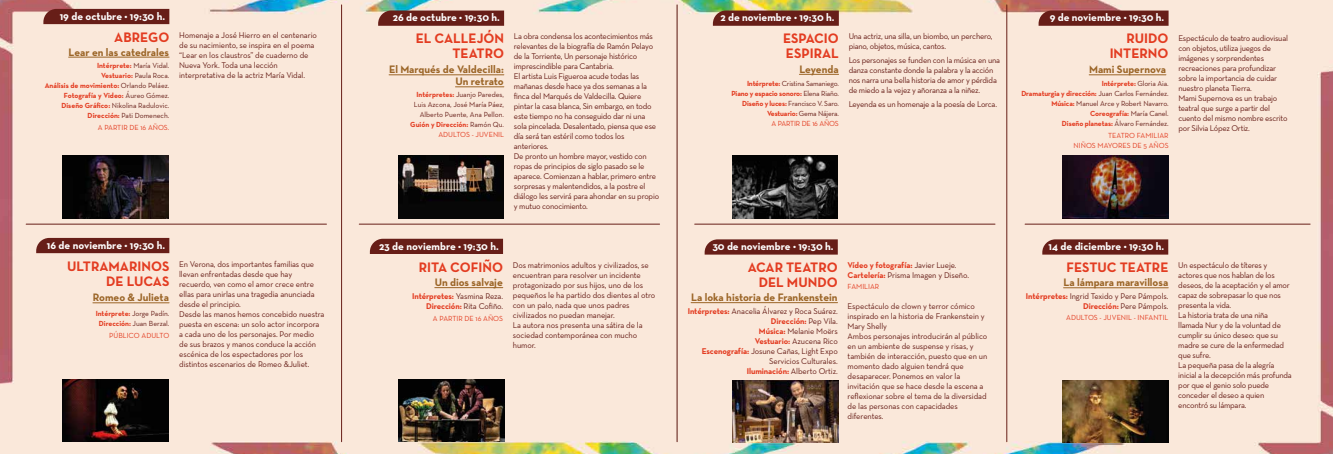
<style>
.page{position:relative;width:1333px;height:454px;background:#fff}
.page>*{position:absolute;margin:0;border:0;box-sizing:border-box;transform-origin:0 0}
.t1{font:700 14px/15px "Neutra Text";color:#e33c21;text-align:right}
.t2{font:700 11px "Neutra Text";color:#fff}
.t3{font:700 11px/12px "Neutra Text";color:#9b6527;text-align:right}
.t4{font:8.5px/10px "Neutra Text";letter-spacing:-.025em;color:#671e18}
.t5{font:7.5px/10px "Neutra Text";letter-spacing:-.01em;color:#671e18;text-align:right}
.t6{font:700 7.5px/10px "Neutra Text";color:#e33c21;text-align:right}
.t7{font:7.5px/10px "Neutra Text";color:#e33c21;text-align:right}
.s1{font-weight:400;color:#671e18}
.s2{font-weight:700;color:#e33c21}
.s3{color:#e33c21}
</style>
<div class="page">
<div style="left:0;top:0;width:1332px;height:454px;background:#fae8da"></div>
<svg style="left:1042px;top:239px;width:126px;height:15px;background:#6d2721"></svg>
<div style="left:43px;top:9px;width:126px;height:15px;background:#671e18"></div>
<hr style="left:341px;top:5px;width:1px;height:436px;background:#671e18">
<hr style="left:676px;top:5px;width:1px;height:436px;background:#57120c">
<hr style="left:1006px;top:5px;width:1px;height:436px;background:#671e18">
<hr style="left:359px;top:224px;width:300px;height:1px;background:#671e18">
<hr style="left:694px;top:224px;width:300px;height:1px;background:#671e18">
<hr style="left:1025px;top:224px;width:284px;height:1px;background:#671e18">
<hr style="left:26px;top:224px;width:300px;height:1px;background:#671e18">
<hr style="left:69px;top:57px;width:100px;height:1px;background:#9b6527">
<svg style="left:378px;top:11px;width:126px;height:15px;background:#6b241d"></svg>
<hr style="left:389px;top:75px;width:115px;height:1px;background:#9b6527">
<hr style="left:455px;top:87px;width:49px;height:1px;background:#9b6527">
<svg style="left:713px;top:11px;width:125px;height:15px;background:#6a231d"></svg>
<hr style="left:799px;top:74px;width:39px;height:1px;background:#9b6527">
<svg style="left:1038px;top:11px;width:130px;height:15px;background:#6b241e"></svg>
<hr style="left:1089px;top:75px;width:76px;height:1px;background:#9b6527">
<div style="left:36px;top:238px;width:133px;height:15px;background:#671e18"></div>
<hr style="left:93px;top:302px;width:76px;height:1px;background:#9b6527">
<div style="left:370px;top:239px;width:133px;height:15px;background:#671e18"></div>
<hr style="left:435px;top:287px;width:68px;height:1px;background:#9b6527">
<svg style="left:704px;top:239px;width:133px;height:15px;background:#6e2721"></svg>
<hr style="left:691px;top:302px;width:146px;height:1px;background:#9b6527">
<hr style="left:1063px;top:287px;width:105px;height:1px;background:#9b6527">
<img style="left:63px;top:156px;width:105px;height:62px">
<img style="left:1062px;top:156px;width:106px;height:62px">
<img style="left:398px;top:156px;width:105px;height:62px">
<img style="left:398px;top:379px;width:106px;height:62px">
<img style="left:732px;top:380px;width:106px;height:62px">
<img style="left:1062px;top:380px;width:106px;height:62px">
<img style="left:732px;top:156px;width:105px;height:62px">
<img style="left:63px;top:379px;width:105px;height:62px">
<p class="t2" style="left:60px;top:9px;width:107px">19 de octubre • 19:30 h.</p>
<p class="t3" style="left:69px;top:46px;width:102px">Lear en las catedrales</p>
<h1 class="t1" style="left:114px;top:29px;width:57px">ABREGO</h1>
<p class="t6" style="left:45px;top:60px;width:126px">Intérprete: <span class="s1">María Vidal.<br></span>Vestuario: <span class="s1">Paula Roca.<br></span>Análisis de movimiento: <span class="s1">Orlando Peláez.<br></span>Fotografía y Video: <span class="s1">Áureo Gómez.<br></span>Diseño Gráfico: <span class="s1">Nikolina Radulovic.<br></span>Dirección: <span class="s1">Pati Domenech.</span></p>
<p class="t7" style="left:98px;top:122px;width:73px">A PARTIR DE 16 AÑOS.</p>
<p class="t4" style="left:179px;top:30px;width:139px">Homenaje a José Hierro en el centenario de su nacimiento, se inspira en el poema “Lear en los claustros” de cuaderno de Nueva York. Toda una lección interpretativa de la actriz María Vidal.</p>
<p class="t2" style="left:47px;top:238px;width:120px">16 de noviembre • 19:30 h.</p>
<h1 class="t1" style="left:67px;top:258px;width:104px">ULTRAMARINOS<br>DE LUCAS</h1>
<p class="t5" style="left:96px;top:308px;width:75px;text-align:center"><span class="s2">Intérprete:</span> Jorge Padín.<br><span class="s2">Dirección:</span> Juan Berzal.</p>
<p class="t7" style="left:109px;top:330px;width:62px">PÚBLICO ADULTO</p>
<p class="t3" style="left:93px;top:291px;width:78px">Romeo &amp; Julieta</p>
<p class="t4" style="left:179px;top:258px;width:147px">En Verona, dos importantes familias que llevan enfrentadas desde que hay recuerdo, ven como el amor crece entre ellas para unirlas una tragedia anunciada desde el principio.<br>Desde las manos hemos concebido nuestra puesta en escena: un solo actor incorpora a cada uno de los personajes. Por medio de sus brazos y manos conduce la acción escénica de los espectadores por los distintos escenarios de Romeo &amp;Juliet.</p>
<p class="t2" style="left:393px;top:11px;width:108px">26 de octubre • 19:30 h.</p>
<h1 class="t1" style="left:416px;top:31px;width:90px">EL CALLEJÓN<br>TEATRO</h1>
<p class="t5" style="left:410px;top:89px;width:95px"><span class="s2">Intérpretes:</span> Juanjo Paredes,<br>Luis Azcona, José María Páez,<br>Alberto Puente, Ana Pellon.<br><span class="s2">Guión y Dirección:</span> Ramón Qu.<br><span class="s3">ADULTOS - JUVENIL</span></p>
<p class="t3" style="left:389px;top:63px;width:116px">El Marqués de Valdecilla:<br>Un retrato</p>
<p class="t4" style="left:514px;top:31px;width:147px">La obra condensa los acontecimientos más relevantes de la biografía de Ramón Pelayo de la Torriente, Un personaje histórico imprescindible para Cantabria.<br>El artista Luis Figueroa acude todas las mañanas desde hace ya dos semanas a la finca del Marqués de Valdecilla. Quiere pintar la casa blanca, Sin embargo, en todo este tiempo no ha conseguido dar ni una sola pincelada. Desalentado, piensa que ese día será tan estéril como todos los anteriores.<br>De pronto un hombre mayor, vestido con ropas de principios de siglo pasado se le aparece. Comienzan a hablar, primero entre sorpresas y malentendidos, a la postre el diálogo les servirá para ahondar en su propio y mutuo conocimiento.</p>
<p class="t2" style="left:379px;top:239px;width:121px">23 de noviembre • 19:30 h.</p>
<p class="t3" style="left:435px;top:276px;width:69px">Un dios salvaje</p>
<h1 class="t1" style="left:419px;top:259px;width:86px">RITA COFIÑO</h1>
<p class="t4" style="left:412px;top:290px;width:92px;text-align:right"><span class="s2">Intérpretes:</span> Yasmina Reza.<br><span class="s2">Dirección:</span> Rita Cofiño.</p>
<p class="t7" style="left:433px;top:313px;width:72px">A PARTIR DE 16 AÑOS</p>
<p class="t4" style="left:513px;top:259px;width:144px">Dos matrimonios adultos y civilizados, se encuentran para resolver un incidente protagonizado por sus hijos, uno de los pequeños le ha partido dos dientes al otro con un palo, nada que unos padres civilizados no puedan manejar.<br>La autora nos presenta una sátira de la sociedad contemporánea con mucho humor.</p>
<p class="t2" style="left:720px;top:11px;width:116px">2 de noviembre • 19:30 h.</p>
<p class="t2" style="left:1049px;top:11px;width:116px">9 de noviembre • 19:30 h.</p>
<h1 class="t1" style="left:783px;top:31px;width:57px;text-align:left">ESPACIO<br>ESPIRAL</h1>
<p class="t5" style="left:731px;top:78px;width:109px"><span class="s2">Intérprete:</span> Cristina Samaniego.<br><span class="s2">Piano y espacio sonoro:</span> Elena Riaño.<br><span class="s2">Diseño y luces:</span> Francisco V. Saro.<br><span class="s2">Vestuario:</span> Gema Nájera.<br><span class="s3">A PARTIR DE 16 AÑOS</span></p>
<p class="t3" style="left:799px;top:63px;width:41px">Leyenda</p>
<p class="t4" style="left:848px;top:31px;width:145px">Una actriz, una silla, un biombo, un perchero, piano, objetos, música, cantos.</p>
<p class="t4" style="left:848px;top:55px;width:153px">Los personajes se funden con la música en una danza constante donde la palabra y la acción nos narra una bella historia de amor y pérdida de miedo a la vejez y añoranza a la niñez.</p>
<p class="t4" style="left:848px;top:99px;width:150px">Leyenda es un homenaje a la poesía de Lorca.</p>
<h1 class="t1" style="left:1109px;top:31px;width:60px">RUIDO<br>INTERNO</h1>
<p class="t5" style="left:1021px;top:78px;width:149px"><span class="s2">Intérprete:</span> Gloria Aia.<br><span class="s2">Dramaturgia y dirección:</span> Juan Carlos Fernández.<br><span class="s2">Música:</span> Manuel Arce y Robert Navarro.<br><span class="s2">Coreografía:</span> María Canel.<br><span class="s2">Diseño planetas:</span> Álvaro Fernández.</p>
<p class="t7" style="left:1073px;top:130px;width:96px">TEATRO FAMILIAR<br>NIÑOS MAYORES DE 5 AÑOS</p>
<p class="t3" style="left:1089px;top:63px;width:78px">Mami Supernova</p>
<p class="t4" style="left:1178px;top:32px;width:111px">Espectáculo de teatro audiovisual con objetos, utiliza juegos de imágenes y sorprendentes recreaciones para profundizar sobre la importancia de cuidar nuestro planeta Tierra.<br>Mami Supernova es un trabajo teatral que surge a partir del cuento del mismo nombre escrito por Silvia López Ortiz.</p>
<p class="t2" style="left:712px;top:239px;width:123px">30 de noviembre • 19:30 h.</p>
<h1 class="t1" style="left:748px;top:259px;width:91px">ACAR TEATRO<br>DEL MUNDO</h1>
<p class="t4" style="left:687px;top:305px;width:152px;text-align:right"><span class="s2">Intérpretes:</span> Anacelia Álvarez y Roca Suárez.<br><span class="s2">Dirección:</span> Pep Vila.<br><span class="s2">Música:</span> Melanie Moërs<br><span class="s2">Vestuario:</span> Azucena Rico<br><span class="s2">Escenografía:</span> Josune Cañas, Light Expo<br>Servicios Culturales.<br><span class="s2">Iluminación:</span> Alberto Ortiz.</p>
<p class="t3" style="left:691px;top:291px;width:148px">La loka historia de Frankenstein</p>
<p class="t4" style="left:847px;top:260px;width:123px"><span class="s2">Vídeo y fotografía:</span> Javier Lueje.<br><span class="s2">Cartelería:</span> Prisma Imagen y Diseño.</p>
<p class="t7" style="left:847px;top:281px;width:33px">FAMILIAR</p>
<p class="t4" style="left:847px;top:301px;width:141px">Espectáculo de clown y terror cómico inspirado en la historia de Frankenstein y Mary Shelly<br>Ambos personajes introducirán al público en un ambiente de suspense y risas, y también de interacción, puesto que en un momento dado alguien tendrá que desaparecer. Ponemos en valor la invitación que se hace desde la escena a reflexionar sobre el tema de la diversidad de las personas con capacidades diferentes.</p>
<p class="t2" style="left:1048px;top:239px;width:117px">14 de diciembre • 19:30 h.</p>
<p class="t3" style="left:1063px;top:276px;width:106px">La lámpara maravillosa</p>
<h1 class="t1" style="left:1066px;top:259px;width:104px">FESTUC TEATRE</h1>
<p class="t4" style="left:1025px;top:291px;width:144px;text-align:right"><span class="s2">Intérpretes:</span> Ingrid Texido y Pere Pámpols.<br><span class="s2">Dirección:</span> Pere Pámpols.</p>
<p class="t7" style="left:1066px;top:312px;width:104px">ADULTOS - JUVENIL - INFANTIL</p>
<p class="t4" style="left:1178px;top:260px;width:115px">Un espectáculo de títeres y actores que nos hablan de los deseos, de la aceptación y el amor capaz de sobrepasar lo que nos presenta la vida.<br>La historia trata de una niña llamada Nur y de la voluntad de cumplir su único deseo: que su madre se cure de la enfermedad que sufre.<br>La pequeña pasa de la alegría inicial a la decepción más profunda por que el genio solo puede conceder el deseo a quien encontró su lámpara.</p>
</div>
